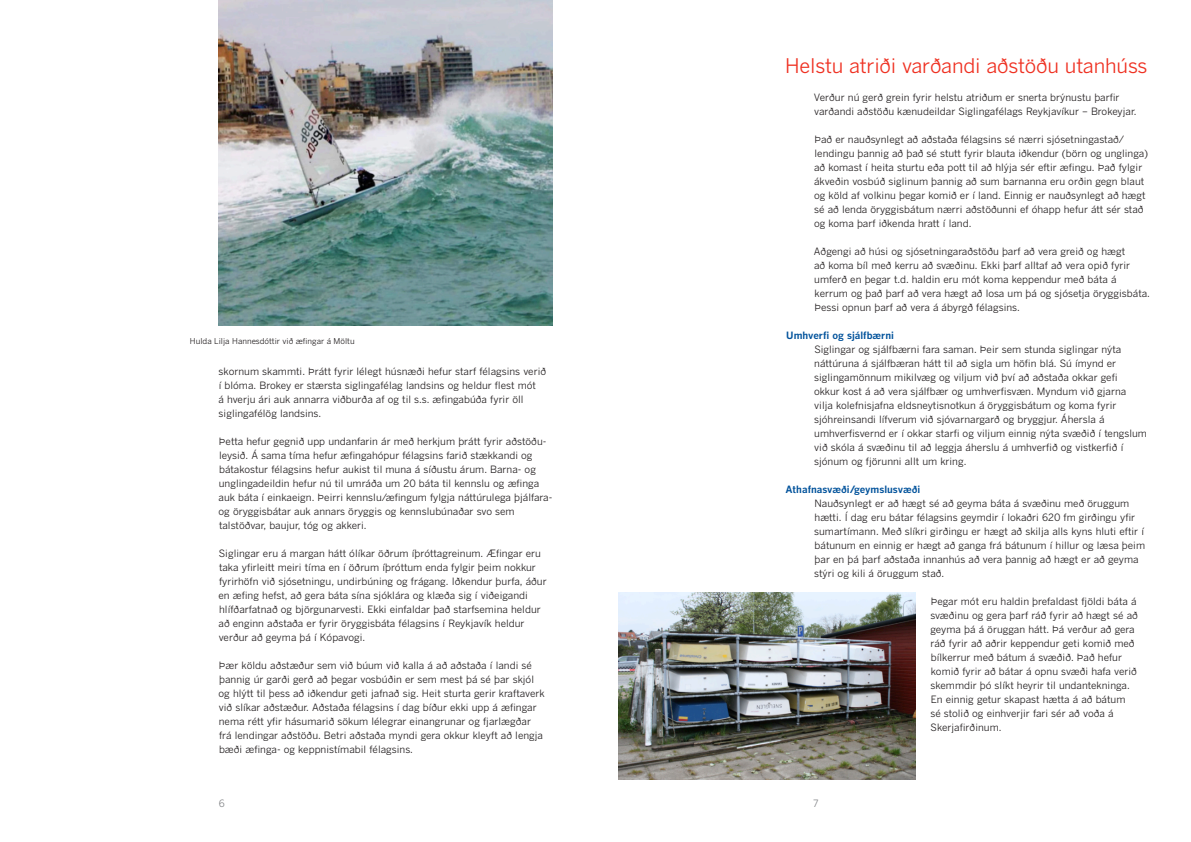
<style>
.page{position:relative;width:1191px;height:842px;background:#fff}
.page>*{position:absolute;margin:0;border:0;box-sizing:border-box;transform-origin:0 0}
.Kaflaheiti_Level_1{font:20px "Benton Gothic";letter-spacing:-.01em;color:#ef3122}
.Meginmál{font:10px/14px "Benton Gothic";color:#231f20}
.Kaflaheiti_Level_2{font:700 10px "Benton Gothic";color:#01529b}
.t1{font:10px "Benton Gothic";color:#808285}
.Meginmál-2{font:8px "Benton Gothic";color:#231f20}
</style>
<div class="page">
<img style="left:218px;top:0;width:335px;height:325px">
<img style="left:618px;top:593px;width:298px;height:186px">
<p class="Meginmál-2" style="left:190px;top:336px;width:166px">Hulda Lilja Hannesdóttir við æfingar á Möltu</p>
<p class="Meginmál" style="left:218px;top:365px;width:329px">skornum skammti. Þrátt fyrir lélegt húsnæði hefur starf félagsins verið í blóma. Brokey er stærsta siglingafélag landsins og heldur flest mót<br>á hverju ári auk annarra viðburða af og til s.s. æfingabúða fyrir öll siglingafélög landsins.</p>
<p class="Meginmál" style="left:218px;top:435px;width:334px">Þetta hefur gegnið upp undanfarin ár með herkjum þrátt fyrir aðstöðu&shy;leysið. Á sama tíma hefur æfingahópur félagsins farið stækkandi og bátakostur félagsins hefur aukist til muna á síðustu árum. Barna- og unglingadeildin hefur nú til umráða um 20 báta til kennslu og æfinga auk báta í einkaeign. Þeirri kennslu/æfingum fylgja náttúrulega þjálfara&shy;og öryggisbátar auk annars öryggis og kennslubúnaðar svo sem talstöðvar, baujur, tóg og akkeri.</p>
<p class="Meginmál" style="left:218px;top:547px;width:330px">Siglingar eru á margan hátt ólíkar öðrum íþróttagreinum. Æfingar eru taka yfirleitt meiri tíma en í öðrum íþróttum enda fylgir þeim nokkur fyrirhöfn við sjósetningu, undirbúning og frágang. Iðkendur þurfa, áður en æfing hefst, að gera báta sína sjóklára og klæða sig í viðeigandi hlífðarfatnað og björgunarvesti. Ekki einfaldar það starfsemina heldur að enginn aðstaða er fyrir öryggisbáta félagsins í Reykjavík heldur verður að geyma þá í Kópavogi.</p>
<p class="Meginmál" style="left:218px;top:659px;width:328px">Þær köldu aðstæður sem við búum við kalla á að aðstaða í landi sé þannig úr garði gerð að þegar vosbúðin er sem mest þá sé þar skjól og hlýtt til þess að iðkendur geti jafnað sig. Heit sturta gerir kraftaverk við slíkar aðstæður. Aðstaða félagsins í dag bíður ekki upp á æfingar nema rétt yfir hásumarið sökum lélegrar einangrunar og fjarlægðar frá lendingar aðstöðu. Betri aðstaða myndi gera okkur kleyft að lengja bæði æfinga- og keppnistímabil félagsins.</p>
<p class="Kaflaheiti_Level_1" style="left:785px;top:53px;width:364px">Helstu atriði varðandi aðstöðu utanhúss</p>
<p class="Meginmál" style="left:814px;top:90px;width:323px">Verður nú gerð grein fyrir helstu atriðum er snerta brýnustu þarfir varðandi aðstöðu kænudeildar Siglingafélags Reykjavíkur – Brokeyjar.</p>
<p class="Meginmál" style="left:814px;top:132px;width:336px">Það er nauðsynlegt að aðstaða félagsins sé nærri sjósetningastað/ lendingu þannig að það sé stutt fyrir blauta iðkendur (börn og unglinga) að komast í heita sturtu eða pott til að hlýja sér eftir æfingu. Það fylgir ákveðin vosbúð siglinum þannig að sum barnanna eru orðin gegn blaut og köld af volkinu þegar komið er í land. Einnig er nauðsynlegt að hægt sé að lenda öryggisbátum nærri aðstöðunni ef óhapp hefur átt sér stað og koma þarf iðkenda hratt í land.</p>
<p class="Meginmál" style="left:814px;top:244px;width:336px">Aðgengi að húsi og sjósetningaraðstöðu þarf að vera greið og hægt<br>að koma bíl með kerru að svæðinu. Ekki þarf alltaf að vera opið fyrir umferð en þegar t.d. haldin eru mót koma keppendur með báta á kerrum og það þarf að vera hægt að losa um þá og sjósetja öryggisbáta.<br>Þessi opnun þarf að vera á ábyrgð félagsins.</p>
<p class="Kaflaheiti_Level_2" style="left:786px;top:329px;width:109px">Umhverfi og sjálfbærni</p>
<p class="Meginmál" style="left:814px;top:342px;width:334px">Siglingar og sjálfbærni fara saman. Þeir sem stunda siglingar nýta náttúruna á sjálfbæran hátt til að sigla um höfin blá. Sú ímynd er siglingamönnum mikilvæg og viljum við því að aðstaða okkar gefi<br>okkur kost á að vera sjálfbær og umhverfisvæn. Myndum við gjarna vilja kolefnisjafna eldsneytisnotkun á öryggisbátum og koma fyrir sjóhreinsandi lífverum við sjóvarnargarð og bryggjur. Áhersla á umhverfisvernd er í okkar starfi og viljum einnig nýta svæðið í tengslum við skóla á svæðinu til að leggja áherslu á umhverfið og vistkerfið í sjónum og fjörunni allt um kring.</p>
<p class="Kaflaheiti_Level_2" style="left:785px;top:483px;width:136px">Athafnasvæði/geymslusvæði</p>
<p class="Meginmál" style="left:814px;top:496px;width:332px">Nauðsynlegt er að hægt sé að geyma báta á svæðinu með öruggum hætti. Í dag eru bátar félagsins geymdir í lokaðri 620 fm girðingu yfir sumartímann. Með slíkri girðingu er hægt að skilja alls kyns hluti eftir í bátunum en einnig er hægt að ganga frá bátunum í hillur og læsa þeim þar en þá þarf aðstaða innanhús að vera þannig að hægt er að geyma stýri og kili á öruggum stað.</p>
<p class="Meginmál" style="left:930px;top:594px;width:209px">Þegar mót eru haldin þrefaldast fjöldi báta á svæðinu og gera þarf ráð fyrir að hægt sé að geyma þá á öruggan hátt. Þá verður að gera ráð fyrir að aðrir keppendur geti komið með bílkerrur með bátum á svæðið. Það hefur komið fyrir að bátar á opnu svæði hafa verið skemmdir þó slíkt heyrir til undantekninga.<br>En einnig getur skapast hætta á að bátum sé stolið og einhverjir fari sér að voða á Skerjafirðinum.</p>
<p class="t1" style="left:219px;top:798px;width:8px">6</p>
<p class="t1" style="left:813px;top:798px;width:7px">7</p>
</div>
